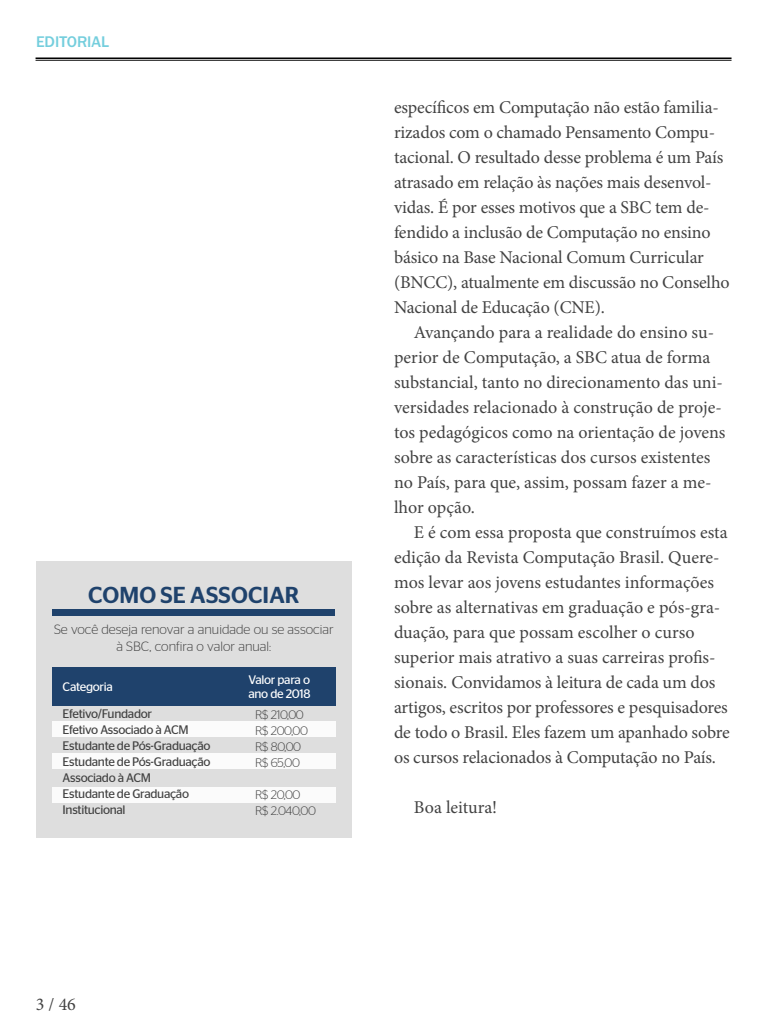
<style>
.page{position:relative;width:768px;height:1024px;background:#fff}
.page>*{position:absolute;margin:0;border:0;box-sizing:border-box;transform-origin:0 0}
.t1{font:500 23.1px "Stag Sans";letter-spacing:.01em;color:#1f426c}
.t2{font:18px/25px "Minion Pro";letter-spacing:-.005em;color:#424242}
.t3{font:500 16px "ITC Franklin Gothic Std";color:#74cedd}
.t4{font:300 13.5px/17.3px "Stag Sans";color:#424242;text-align:center}
.t5{font:12.4px/15.9px "Stag Sans";letter-spacing:-.025em;color:#424242}
.t6{font:300 12.4px/15.9px "Stag Sans";letter-spacing:-.025em;color:#424242}
.t7{font:12.4px/14px "Stag Sans";letter-spacing:-.025em;color:#fff}
</style>
<div class="page">
<hr style="left:36px;top:58px;width:696px;height:1px;background:#000">
<hr style="left:36px;top:60px;width:696px;height:1px;background:#000">
<div style="left:36px;top:561px;width:316px;height:277px;background:#dedede"></div>
<div style="left:52px;top:610px;width:283px;height:6px;background:#1f426c"></div>
<div style="left:52px;top:722px;width:284px;height:15px;background:#fff"></div>
<div style="left:52px;top:668px;width:284px;height:38px;background:#1f426c"></div>
<div style="left:52px;top:753px;width:284px;height:16px;background:#fff"></div>
<div style="left:52px;top:787px;width:284px;height:16px;background:#fff"></div>
<p class="t3" style="left:36px;top:33px;width:75px">EDITORIAL</p>
<p class="t1" style="left:88px;top:582px;width:213px">COMO SE ASSOCIAR</p>
<p class="t4" style="left:54px;top:620px;width:281px">Se você deseja renovar a anuidade ou se associar à SBC, confira o valor anual:</p>
<p class="t7" style="left:63px;top:679px;width:52px">Categoria</p>
<p class="t7" style="left:248px;top:673px;width:64px">Valor para o ano de 2018</p>
<p class="t5" style="left:63px;top:706px;width:149px">Efetivo/Fundador<br>Efetivo Associado à ACM<br>Estudante de Pós-Graduação<br>Estudante de Pós-Graduação<br>Associado à ACM<br>Estudante de Graduação<br>I nstitucional</p>
<p class="t6" style="left:255px;top:707px;width:55px">R$ 210,00<br>R$ 200,00<br>R$ 80,00<br>R$ 65,00</p>
<p class="t6" style="left:255px;top:786px;width:62px">R$ 20,00<br>R$ 2.040,00</p>
<p class="t2" style="left:394px;top:95px;width:337px">específicos em Computação não estão familia&shy;rizados com o chamado Pensamento Compu&shy;tacional. O resultado desse problema é um País atrasado em relação às nações mais desenvol&shy;vidas. É por esses motivos que a SBC tem de&shy;fendido a inclusão de Computação no ensino básico na Base Nacional Comum Curricular (BNCC), atualmente em discussão no Conselho Nacional de Educação (CNE).</p>
<p class="t2" style="left:394px;top:320px;width:333px;text-indent:20px">Avançando para a realidade do ensino su&shy;perior de Computação, a SBC atua de forma substancial, tanto no direcionamento das uni&shy;versidades relacionado à construção de proje&shy;tos pedagógicos como na orientação de jovens sobre as características dos cursos existentes no País, para que, assim, possam fazer a me&shy;lhor opção.</p>
<p class="t2" style="left:394px;top:520px;width:337px;text-indent:20px">E é com essa proposta que construímos esta edição da Revista Computação Brasil. Quere&shy;mos levar aos jovens estudantes informações sobre as alternativas em graduação e pós-gra&shy;duação, para que possam escolher o curso superior mais atrativo a suas carreiras profis&shy;sionais. Convidamos à leitura de cada um dos artigos, escritos por professores e pesquisadores de todo o Brasil. Eles fazem um apanhado sobre os cursos relacionados à Computação no País.</p>
<p class="t2" style="left:414px;top:795px;width:85px">Boa leitura!</p>
<p class="t2" style="left:36px;top:992px;width:42px">3 / 46</p>
</div>
